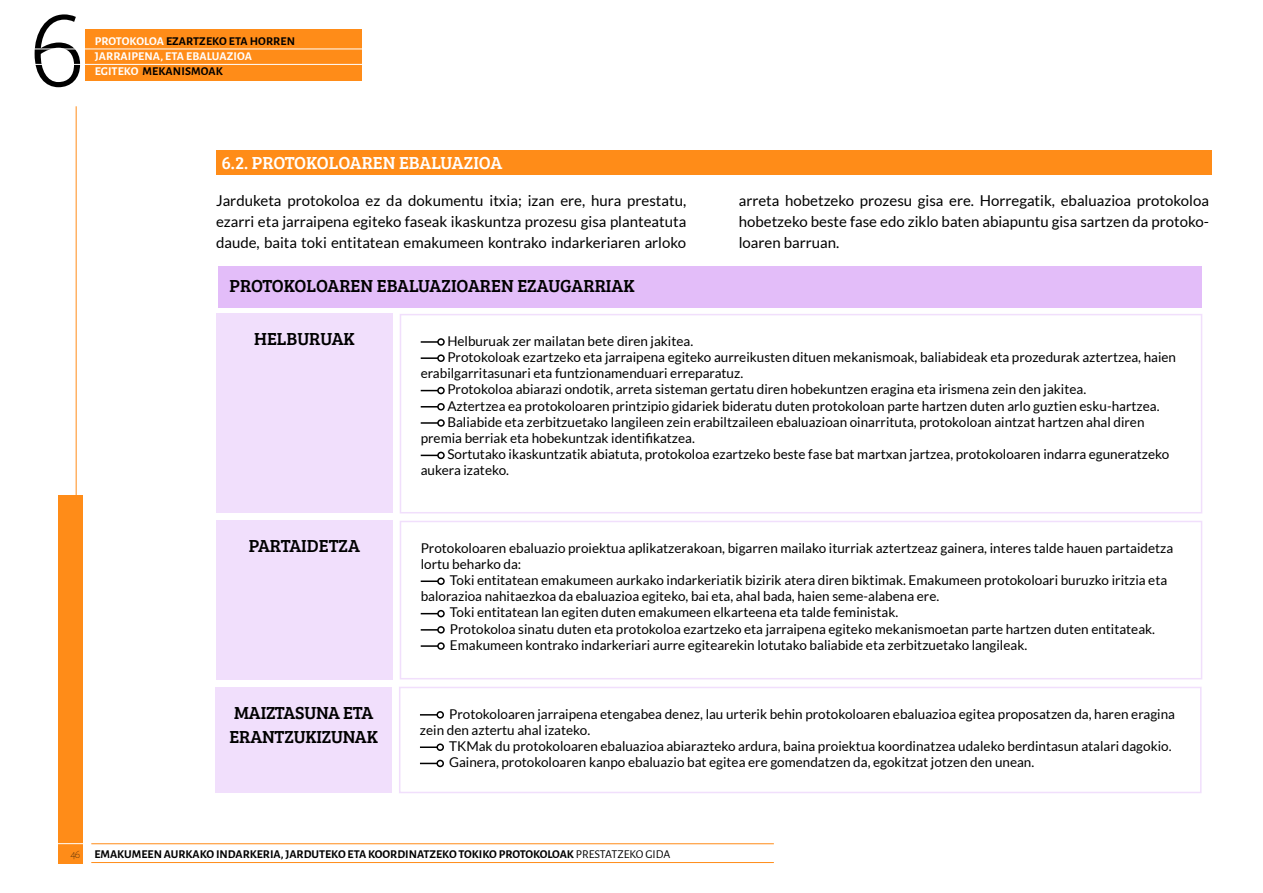
<style>
.page{position:relative;width:1263px;height:893px;background:#fff}
.page>*{position:absolute;margin:0;border:0;box-sizing:border-box;transform-origin:0 0}
.t1{font:200 108px "Bliss 2";color:#000}
.t2{font:18px/24px "Bree Serif";letter-spacing:-.01em;color:#000}
.t3{font:18px "Bree Serif";color:#fff}
.t4{font:15px/21px "Lato";color:#000;text-align:justify}
.t5{font:13.5px/16.2px "Lato";color:#000}
.t6{font:700 12px "Alegreya Sans";color:#000}
.t7{font:700 12px/15px "Alegreya Sans";letter-spacing:.01em;color:#fff}
.s1{color:#000}
.s2{font-weight:100}
.s3{font-weight:400}
</style>
<div class="page">
<div style="left:86px;top:29px;width:276px;height:51px;background:#ff8c18"></div>
<hr style="left:8px;top:49px;width:369px;height:1px;background:#fff">
<hr style="left:16px;top:64px;width:369px;height:1px;background:#fff">
<hr style="left:91px;top:843px;width:683px;height:1px;background:#ff8c18">
<hr style="left:91px;top:862px;width:683px;height:1px;background:#ff8c18">
<div style="left:58px;top:495px;width:24px;height:368px;background:#ff8c18"></div>
<hr style="left:76px;top:106px;width:1px;height:683px;background:#ff8c18">
<hr style="left:46px;top:843px;width:40px;height:1px;background:#fff">
<div style="left:216px;top:150px;width:995px;height:24px;background:#ff8c18"></div>
<div style="left:218px;top:267px;width:983px;height:41px;background:#e3bdf9"></div>
<div style="left:216px;top:313px;width:177px;height:200px;background:#f1dffc"></div>
<svg style="left:421px;top:341px;width:16px;height:2px"></svg>
<div style="left:437px;top:338px;width:8px;height:8px;border:2px solid #000;border-radius:50%"></div>
<svg style="left:421px;top:357px;width:16px;height:2px"></svg>
<div style="left:437px;top:354px;width:8px;height:8px;border:2px solid #000;border-radius:50%"></div>
<svg style="left:421px;top:390px;width:16px;height:1px"></svg>
<div style="left:437px;top:387px;width:8px;height:7px;border:2px solid #000;border-radius:50%"></div>
<svg style="left:421px;top:406px;width:16px;height:1px"></svg>
<div style="left:437px;top:403px;width:8px;height:7px;border:2px solid #000;border-radius:50%"></div>
<svg style="left:421px;top:422px;width:16px;height:2px"></svg>
<div style="left:437px;top:419px;width:8px;height:8px;border:2px solid #000;border-radius:50%"></div>
<svg style="left:421px;top:455px;width:16px;height:1px"></svg>
<div style="left:437px;top:452px;width:8px;height:7px;border:2px solid #000;border-radius:50%"></div>
<div style="left:400px;top:314px;width:802px;height:199px;border:2px solid #f1dffc"></div>
<div style="left:216px;top:520px;width:177px;height:159px;background:#f1dffc"></div>
<svg style="left:421px;top:580px;width:16px;height:2px"></svg>
<div style="left:437px;top:577px;width:8px;height:8px;border:2px solid #000;border-radius:50%"></div>
<svg style="left:421px;top:613px;width:16px;height:1px"></svg>
<div style="left:437px;top:610px;width:8px;height:7px;border:2px solid #000;border-radius:50%"></div>
<svg style="left:421px;top:629px;width:16px;height:2px"></svg>
<div style="left:437px;top:626px;width:8px;height:8px;border:2px solid #000;border-radius:50%"></div>
<svg style="left:421px;top:645px;width:16px;height:2px"></svg>
<div style="left:437px;top:642px;width:8px;height:8px;border:2px solid #000;border-radius:50%"></div>
<div style="left:400px;top:521px;width:802px;height:158px;border:2px solid #f1dffc"></div>
<div style="left:215px;top:687px;width:177px;height:106px;background:#f1dffc"></div>
<svg style="left:420px;top:714px;width:16px;height:2px"></svg>
<div style="left:436px;top:711px;width:8px;height:8px;border:2px solid #000;border-radius:50%"></div>
<svg style="left:420px;top:746px;width:16px;height:2px"></svg>
<div style="left:436px;top:743px;width:8px;height:8px;border:2px solid #000;border-radius:50%"></div>
<svg style="left:420px;top:763px;width:16px;height:1px"></svg>
<div style="left:436px;top:760px;width:8px;height:7px;border:2px solid #000;border-radius:50%"></div>
<div style="left:399px;top:687px;width:802px;height:106px;border:2px solid #f1dffc"></div>
<h1 class="t1" style="left:29px;top:-17px;width:58px">6</h1>
<p class="t7" style="left:95px;top:33px;width:202px">PROTOKOLOA <span class="s1">EZARTZEKO ETA HORREN<br></span>JARRAIPENA, ETA EBALUAZIOA<br>EGITEKO <span class="s1">MEKANISMOAK</span></p>
<h2 class="t3" style="left:221px;top:150px;width:282px">6.2. PROTOKOLOAREN EBALUAZIOA</h2>
<p class="t4" style="left:216px;top:190px;width:472px">Jarduketa protokoloa ez da dokumentu itxia; izan ere, hura prestatu, ezarri eta jarraipena egiteko faseak ikaskuntza prozesu gisa planteatuta daude, baita toki entitatean emakumeen kontrako indarkeriaren arloko</p>
<p class="t4" style="left:739px;top:190px;width:472px">arreta hobetzeko prozesu gisa ere. Horregatik, ebaluazioa protokoloa hobetzeko beste fase edo ziklo baten abiapuntu gisa sartzen da protoko&shy;loaren barruan.</p>
<h2 class="t2" style="left:230px;top:273px;width:406px">PROTOKOLOAREN EBALUAZIOAREN EZAUGARRIAK</h2>
<h2 class="t2" style="left:254px;top:326px;width:102px">HELBURUAK</h2>
<p class="t5" style="left:447px;top:333px;width:247px">Helburuak zer mailatan bete diren jakitea.</p>
<p class="t5" style="left:447px;top:349px;width:730px">Protokoloak ezartzeko eta jarraipena egiteko aurreikusten dituen mekanismoak, baliabideak eta prozedurak aztertzea, haien</p>
<p class="t5" style="left:421px;top:365px;width:324px">erabilgarritasunari eta funtzionamenduari erreparatuz.</p>
<p class="t5" style="left:447px;top:381px;width:640px">Protokoloa abiarazi ondotik, arreta sisteman gertatu diren hobekuntzen eragina eta irismena zein den jakitea.</p>
<p class="t5" style="left:447px;top:397px;width:714px">Aztertzea ea protokoloaren printzipio gidariek bideratu duten protokoloan parte hartzen duten arlo guztien esku-hartzea.</p>
<p class="t5" style="left:447px;top:414px;width:699px">Baliabide eta zerbitzuetako langileen zein erabiltzaileen ebaluazioan oinarrituta, protokoloan aintzat hartzen ahal diren</p>
<p class="t5" style="left:421px;top:430px;width:276px">premia berriak eta hobekuntzak identifikatzea.</p>
<p class="t5" style="left:447px;top:446px;width:724px">Sortutako ikaskuntzatik abiatuta, protokoloa ezartzeko beste fase bat martxan jartzea, protokoloaren indarra eguneratzeko</p>
<p class="t5" style="left:421px;top:462px;width:90px">aukera izateko.</p>
<h2 class="t2" style="left:249px;top:533px;width:113px">PARTAIDETZA</h2>
<p class="t5" style="left:421px;top:539px;width:754px">Protokoloaren ebaluazio proiektua aplikatzerakoan, bigarren mailako iturriak aztertzeaz gainera, interes talde hauen partaidetza lortu beharko da:</p>
<p class="t5" style="left:450px;top:572px;width:719px">Toki entitatean emakumeen aurkako indarkeriatik bizirik atera diren biktimak. Emakumeen protokoloari buruzko iritzia eta</p>
<p class="t5" style="left:421px;top:588px;width:520px">balorazioa nahitaezkoa da ebaluazioa egiteko, bai eta, ahal bada, haien seme-alabena ere.</p>
<p class="t5" style="left:450px;top:604px;width:450px">Toki entitatean lan egiten duten emakumeen elkarteena eta talde feministak.</p>
<p class="t5" style="left:450px;top:620px;width:707px">Protokoloa sinatu duten eta protokoloa ezartzeko eta jarraipena egiteko mekanismoetan parte hartzen duten entitateak.</p>
<p class="t5" style="left:450px;top:637px;width:579px">Emakumeen kontrako indarkeriari aurre egitearekin lotutako baliabide eta zerbitzuetako langileak.</p>
<h2 class="t2" style="left:230px;top:700px;width:150px">MAIZTASUNA ETA<br>ERANTZUKIZUNAK</h2>
<p class="t5" style="left:420px;top:705px;width:757px;text-indent:29px">Protokoloaren jarraipena etengabea denez, lau urterik behin protokoloaren ebaluazioa egitea proposatzen da, haren eragina zein den aztertu ahal izateko.</p>
<p class="t5" style="left:449px;top:738px;width:724px">TKMak du protokoloaren ebaluazioa abiarazteko ardura, baina proiektua koordinatzea udaleko berdintasun atalari dagokio.<br>Gainera, protokoloaren kanpo ebaluazio bat egitea ere gomendatzen da, egokitzat jotzen den unean.</p>
<p class="t6" style="left:70px;top:845px;width:601px"><span class="s2">46</span> EMAKUMEEN AURKAKO INDARKERIA, JARDUTEKO ETA KOORDINATZEKO TOKIKO PROTOKOLOAK <span class="s3">PRESTATZEKO GIDA</span></p>
</div>
